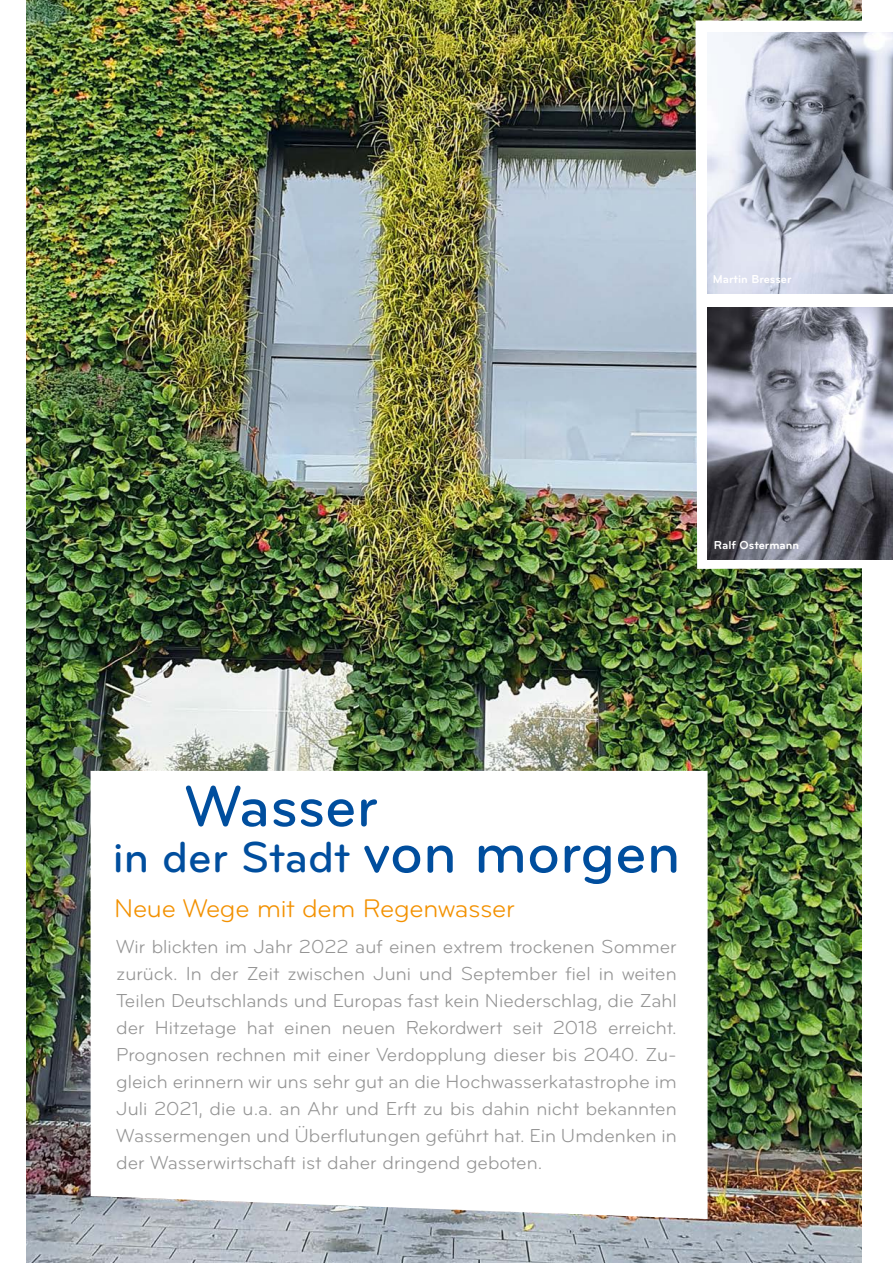
<style>
.page{position:relative;width:893px;height:1263px;background:#fff}
.page>*{position:absolute;margin:0;border:0;box-sizing:border-box;transform-origin:0 0}
.t1{font:500 60px "Bryant";color:#004e9e}
.t2{font:500 45px "Bryant";color:#004e9e}
.t3{font:26.55px "Bryant";letter-spacing:-.01em;color:#f39100}
.t4{font:19.5px/27px "Bryant";color:#949494;text-align:justify}
.t5{font:700 12px "Bryant";color:#fff}
.s1{font-size:60px}
</style>
<div class="page">
<img style="left:27px;top:0;width:834px;height:1263px">
<svg style="left:91px;top:771px;width:617px;height:448px"></svg>
<svg style="left:695px;top:21px;width:198px;height:548px"></svg>
<img style="left:708px;top:307px;width:185px;height:253px">
<img style="left:708px;top:32px;width:185px;height:261px">
<p class="t5" style="left:713px;top:272px;width:80px">Martin Bresser</p>
<p class="t5" style="left:714px;top:538px;width:87px">Ralf Ostermann</p>
<h1 class="t1" style="left:184px;top:769px;width:195px">Wasser</h1>
<h2 class="t2" style="left:113px;top:830px;width:569px">in der Stadt <span class="s1">von morgen</span></h2>
<h3 class="t3" style="left:114px;top:892px;width:402px">Neue Wege mit dem Regenwasser</h3>
<p class="t4" style="left:116px;top:933px;width:562px">Wir blickten im Jahr 2022 auf einen extrem trockenen Sommer zurück. In der Zeit zwischen Juni und September fiel in weiten Teilen Deutschlands und Europas fast kein Niederschlag, die Zahl der Hitzetage hat einen neuen Rekordwert seit 2018 erreicht.<br>Prognosen rechnen mit einer Verdopplung dieser bis 2040. Zu&shy;gleich erinnern wir uns sehr gut an die Hochwasserkatastrophe im Juli 2021, die u.a. an Ahr und Erft zu bis dahin nicht bekannten Wassermengen und Überflutungen geführt hat. Ein Umdenken in der Wasserwirtschaft ist daher dringend geboten.</p>
</div>
